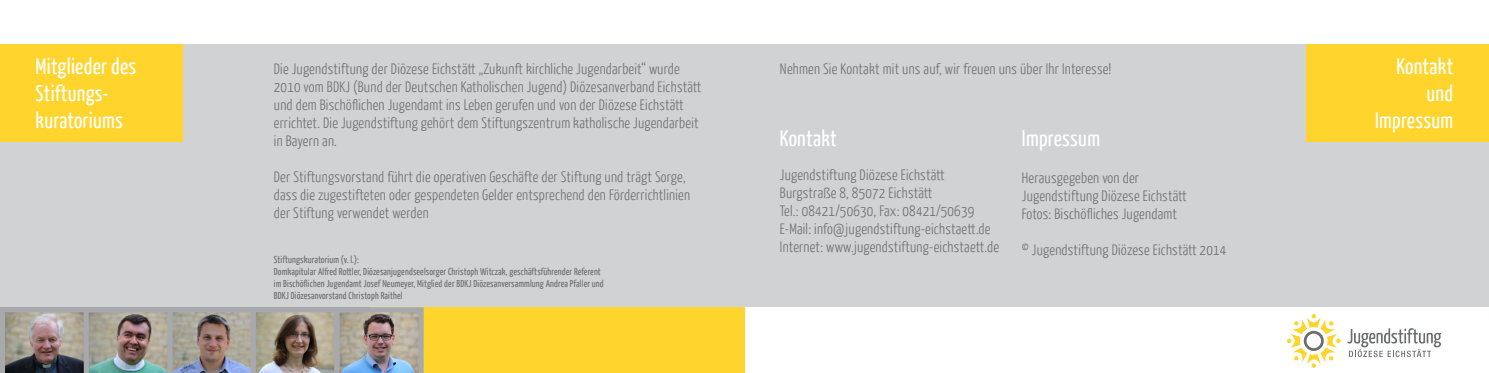
<style>
.page{position:relative;width:1489px;height:373px;background:#fff}
.page>*{position:absolute;margin:0;border:0;box-sizing:border-box;transform-origin:0 0}
.t1{font:22.5px/27px "BDKJ";color:#fff;text-align:right}
.t2{font:300 15px/18px "BDKJ";color:#6c6d70}
.t3{font:10px/12px "BDKJ";color:#6c6d70}
</style>
<div class="page">
<div style="left:0;top:44px;width:780px;height:262px;background:#d1d2d4"></div>
<div style="left:707px;top:44px;width:781px;height:262px;background:#d1d2d4"></div>
<div style="left:0;top:44px;width:182px;height:98px;background:#ffd42c"></div>
<div style="left:1306px;top:44px;width:182px;height:98px;background:#ffd42c"></div>
<svg style="left:1287px;top:314px;width:53px;height:52px"></svg>
<svg style="left:1347px;top:328px;width:93px;height:28px"></svg>
<div style="left:369px;top:306px;width:375px;height:66px;background:#ffd42c"></div>
<img style="left:0;top:306px;width:423px;height:66px">
<h1 class="t1" style="left:35px;top:52px;width:103px;text-align:left">Mitglieder des<br>Stiftungs&shy;kuratoriums</h1>
<p class="t2" style="left:780px;top:59px;width:333px">Nehmen Sie Kontakt mit uns auf, wir freuen uns über Ihr Interesse!</p>
<p class="t2" style="left:274px;top:59px;width:429px">Die Jugendstiftung der Diözese Eichstätt „Zukunft kirchliche Jugendarbeit“ wurde 2010 vom BDKJ (Bund der Deutschen Katholischen Jugend) Diözesanverband Eichstätt und dem Bischöflichen Jugendamt ins Leben gerufen und von der Diözese Eichstätt errichtet. Die Jugendstiftung gehört dem Stiftungszentrum katholische Jugendarbeit in Bayern an.</p>
<p class="t2" style="left:274px;top:167px;width:418px">Der Stiftungsvorstand führt die operativen Geschäfte der Stiftung und trägt Sorge, dass die zugestifteten oder gespendeten Gelder entsprechend den Förderrichtlinien der Stiftung verwendet werden</p>
<p class="t3" style="left:274px;top:253px;width:331px">Stiftungskuratorium (v. l.):<br>Domkapitular Alfred Rottler, Diözesanjugendseelsorger Christoph Witczak, geschäftsführender Referent im Bischöflichen Jugendamt Josef Neumeyer, Mitglied der BDKJ Diözesanversammlung Andrea Pfaller und BDKJ Diözesanvorstand Christoph Raithel</p>
<h1 class="t1" style="left:780px;top:124px;width:59px">Kontakt</h1>
<p class="t2" style="left:780px;top:164px;width:221px">Jugendstiftung Diözese Eichstätt Burgstraße 8, 85072 Eichstätt<br>Tel.: 08421/50630, Fax: 08421/50639<br>E-Mail: info@jugendstiftung-eichstaett.de Internet: www.jugendstiftung-eichstaett.de</p>
<h1 class="t1" style="left:1021px;top:124px;width:80px">Impressum</h1>
<p class="t2" style="left:1021px;top:167px;width:166px">Herausgegeben von der<br>Jugendstiftung Diözese Eichstätt<br>Fotos: Bischöfliches Jugendamt</p>
<p class="t2" style="left:1021px;top:239px;width:206px">© Jugendstiftung Diözese Eichstätt 2014</p>
<h1 class="t1" style="left:1374px;top:52px;width:80px">Kontakt und<br>Impressum</h1>
</div>
